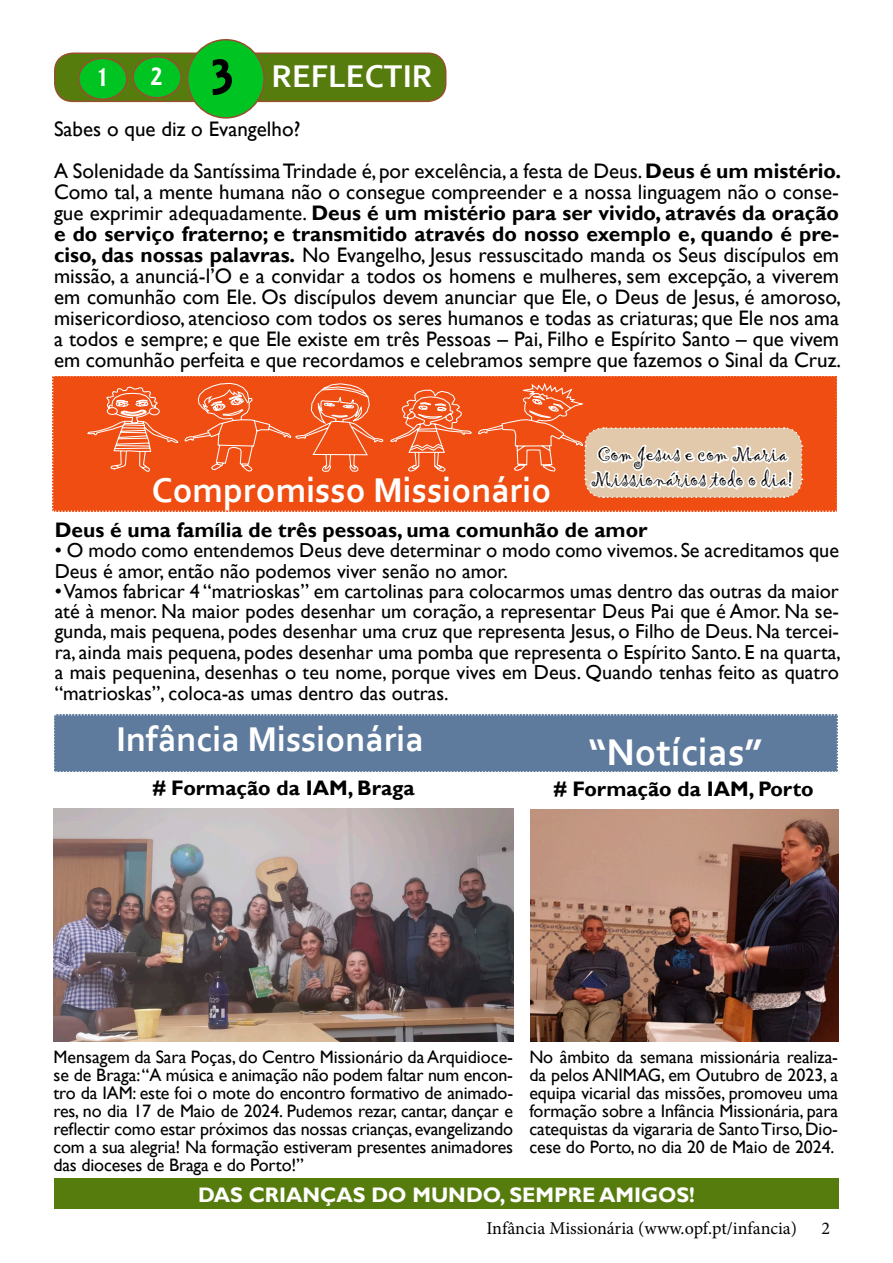
<style>
.page{position:relative;width:893px;height:1263px;background:#fff}
.page>*{position:absolute;margin:0;border:0;box-sizing:border-box;transform-origin:0 0}
.t1{font:700 39px "Corbel";color:#fff}
.t2{font:700 36px "Corbel";color:#fff}
.t3{font:700 33px "Corbel";color:#fff}
.t4{font:27px "ARESSENCE";color:#fff}
.t5{font:21px/21px "Gill Sans";color:#000}
.t6{font:700 21px "Gill Sans";color:#000}
.t7{font:21px/25.2px "Gigi";color:#000;text-align:center}
.t8{font:700 21px "Gill Sans";color:#fff}
.t9{font:20.25px/20.4px "Gill Sans";color:#000}
.t10{font:18px/18px "Gill Sans";letter-spacing:-.01em;color:#000;text-align:justify}
.t11{font:18px "Minion Pro";color:#000}
.s1{font-family:"ARESSENCE";font-weight:400;font-size:27px}
.s2{font-family:"ARESSENCE";font-weight:400;font-size:54px;color:#000}
.s3{font-weight:700}
</style>
<div class="page">
<div style="left:55px;top:53px;width:391px;height:48px;background:#577c0e;border-radius:18px"></div>
<div style="left:54px;top:53px;width:392px;height:49px;border:2px solid #974f2e;border-radius:18px"></div>
<div style="left:188px;top:40px;width:76px;height:78px;background:#00c421;border-radius:50%"></div>
<div style="left:187px;top:39px;width:78px;height:80px;border:2px solid #974f2e;border-radius:50%"></div>
<div style="left:79px;top:58px;width:48px;height:41px;background:#00c421;border-radius:50%"></div>
<div style="left:78px;top:58px;width:50px;height:42px;border:2px solid #974f2e;border-radius:50%"></div>
<div style="left:133px;top:57px;width:48px;height:41px;background:#00c421;border-radius:50%"></div>
<div style="left:132px;top:56px;width:50px;height:42px;border:2px solid #974f2e;border-radius:50%"></div>
<svg style="left:52px;top:376px;width:785px;height:136px;background:#ee6936"></svg>
<div style="left:54px;top:714px;width:784px;height:58px;background:#5e7a9d"></div>
<div style="left:54px;top:1178px;width:785px;height:31px;background:#577c0e"></div>
<img style="left:53px;top:809px;width:460px;height:232px">
<img style="left:530px;top:810px;width:309px;height:231px">
<p class="t4" style="left:98px;top:62px;width:9px">1</p>
<h3 class="t3" style="left:150px;top:55px;width:284px"><span class="s1">2</span> <span class="s2">3</span> REFLECTIR</h3>
<p class="t5" style="left:54px;top:108px;width:789px;line-height:42px">Sabes o que diz o Evangelho?<br>A Solenidade da Santíssima Trindade é, por excelência, a festa de Deus. <span class="s3">Deus é um mistério.</span></p>
<p class="t5" style="left:54px;top:182px;width:789px;text-align:justify">Como tal, a mente humana não o consegue compreender e a nossa linguagem não o conse&shy;gue exprimir adequadamente. <span class="s3">Deus é um mistério para ser vivido, através da oração e do serviço fraterno; e transmitido através do nosso exemplo e, quando é pre&shy;ciso, das nossas palavras.</span> No Evangelho, Jesus ressuscitado manda os Seus discípulos em missão, a anunciá-l’O e a convidar a todos os homens e mulheres, sem excepção, a viverem em comunhão com Ele. Os discípulos devem anunciar que Ele, o Deus de Jesus, é amoroso, misericordioso, atencioso com todos os seres humanos e todas as criaturas; que Ele nos ama a todos e sempre; e que Ele existe em três Pessoas – Pai, Filho e Espírito Santo – que vivem em comunhão perfeita e que recordamos e celebramos sempre que fazemos o Sinal da Cruz.</p>
<p class="t7" style="left:591px;top:443px;width:204px">Com Jesus e com Maria<br>Missionários todo o dia!</p>
<h2 class="t2" style="left:152px;top:468px;width:401px">Compromisso Missionário</h2>
<p class="t6" style="left:55px;top:517px;width:594px">Deus é uma família de três pessoas, uma comunhão de amor</p>
<p class="t9" style="left:55px;top:541px;width:786px">• O modo como entendemos Deus deve determinar o modo como vivemos. Se acreditamos que<br>Deus é amor, então não podemos viver senão no amor.</p>
<p class="t9" style="left:55px;top:581px;width:788px;text-align:justify">• Vamos fabricar 4 “matrioskas” em cartolinas para colocarmos umas dentro das outras da maior até à menor. Na maior podes desenhar um coração, a representar Deus Pai que é Amor. Na se&shy;gunda, mais pequena, podes desenhar uma cruz que representa Jesus, o Filho de Deus. Na tercei&shy;ra, ainda mais pequena, podes desenhar uma pomba que representa o Espírito Santo. E na quarta, a mais pequenina, desenhas o teu nome, porque vives em Deus. Quando tenhas feito as quatro “matrioskas”, coloca-as umas dentro das outras.</p>
<h2 class="t2" style="left:116px;top:717px;width:309px">Infância Missionária</h2>
<h1 class="t1" style="left:589px;top:728px;width:175px">“Notícias”</h1>
<p class="t6" style="left:153px;top:775px;width:263px"># Formação da IAM, Braga</p>
<p class="t6" style="left:554px;top:776px;width:261px"># Formação da IAM, Porto</p>
<p class="t10" style="left:53px;top:1048px;width:461px">Mensagem da Sara Poças, do Centro Missionário da Arquidioce&shy;se de Braga: “A música e animação não podem faltar num encon&shy;tro da IAM: este foi o mote do encontro formativo de animado&shy;res, no dia 17 de Maio de 2024. Pudemos rezar, cantar, dançar e reflectir como estar próximos das nossas crianças, evangelizando com a sua alegria! Na formação estiveram presentes animadores das dioceses de Braga e do Porto!”</p>
<p class="t10" style="left:529px;top:1048px;width:310px">No âmbito da semana missionária realiza&shy;da pelos ANIMAG, em Outubro de 2023, a equipa vicarial das missões, promoveu uma formação sobre a Infância Missionária, para catequistas da vigararia de Santo Tirso, Dio&shy;cese do Porto, no dia 20 de Maio de 2024.</p>
<p class="t8" style="left:198px;top:1183px;width:498px">DAS CRIANÇAS DO MUNDO, SEMPRE AMIGOS!</p>
<p class="t11" style="left:486px;top:1216px;width:312px">Infância Missionária (www.opf.pt/infancia)</p>
<p class="t11" style="left:822px;top:1216px;width:10px">2</p>
</div>
